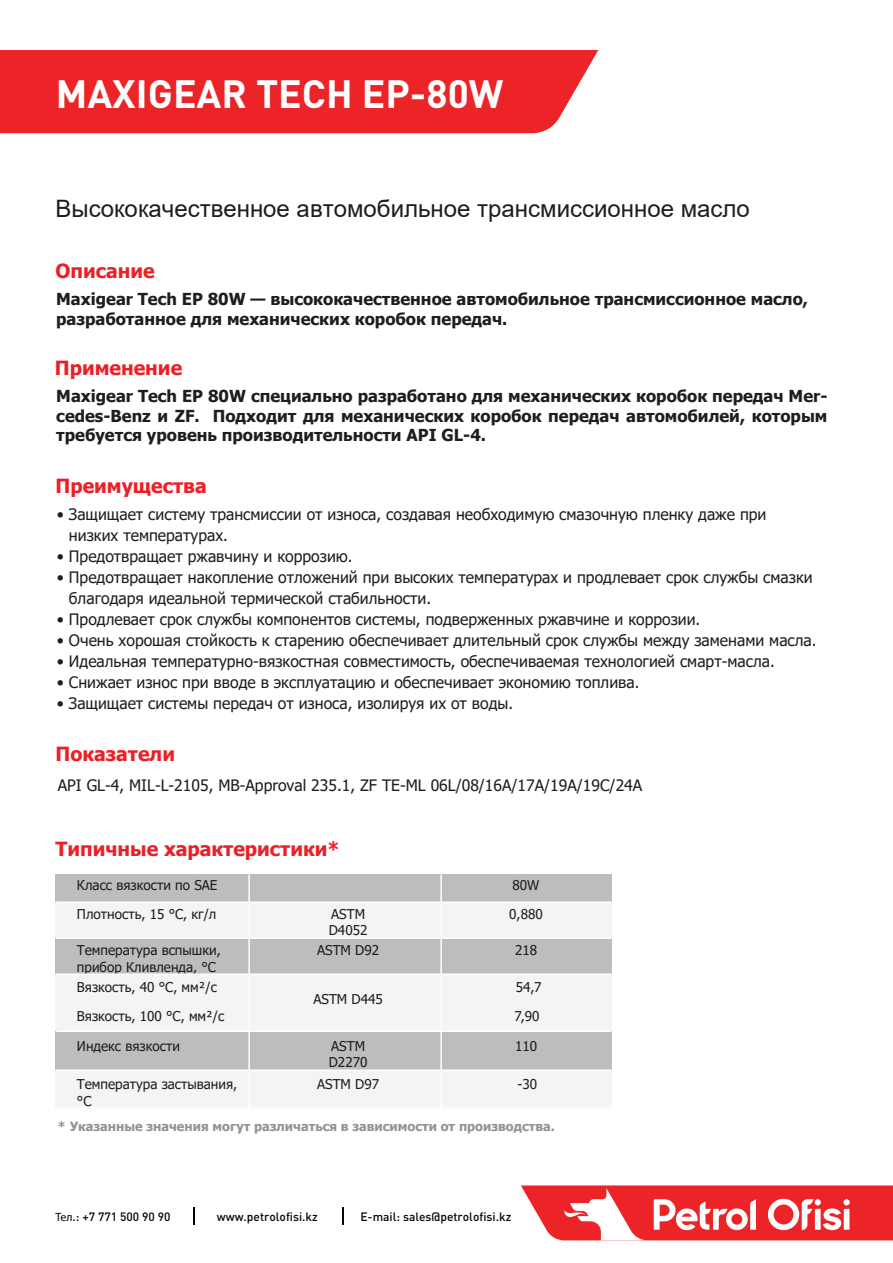
<style>
.page{position:relative;width:893px;height:1263px;background:#fff}
.page>*{position:absolute;margin:0;border:0;box-sizing:border-box;transform-origin:0 0}
.t1{font:39px "DINT Bold";color:#fff}
.t2{font:24px "Arial";color:#1f1d1e}
.t3{font:700 19.5px "Tahoma";color:#ed1f26}
.t4{font:700 16.5px/19.8px "Tahoma";color:#211d1e}
.t5{font:15.75px/21px "Tahoma";color:#211d1e}
.t6{font:13.5px/16.4px "Tahoma";color:#211d1e}
.t7{font:700 12.75px "Tahoma";color:#939292}
.t8{font:12px "DINT Medium";color:#040503}
.s1{font-family:"Myriad Pro"}
</style>
<div class="page">
<div style="left:0;top:50px;width:598px;height:83px;background:#ec2428"></div>
<svg style="left:521px;top:1185px;width:372px;height:55px"></svg>
<svg style="left:342px;top:1207px;width:1px;height:17px"></svg>
<svg style="left:194px;top:1207px;width:1px;height:17px"></svg>
<div style="left:56px;top:874px;width:193px;height:28px;background:#bbbdbf"></div>
<div style="left:249px;top:874px;width:191px;height:28px;background:#bbbdbf"></div>
<div style="left:440px;top:874px;width:171px;height:28px;background:#bbbdbf"></div>
<div style="left:56px;top:902px;width:193px;height:36px;background:#f3f4f5"></div>
<div style="left:249px;top:902px;width:191px;height:36px;background:#f3f4f5"></div>
<div style="left:440px;top:902px;width:171px;height:36px;background:#f3f4f5"></div>
<div style="left:56px;top:938px;width:193px;height:36px;background:#bbbdbf"></div>
<div style="left:249px;top:938px;width:191px;height:36px;background:#bbbdbf"></div>
<div style="left:440px;top:938px;width:171px;height:36px;background:#bbbdbf"></div>
<div style="left:56px;top:974px;width:193px;height:57px;background:#f3f4f5"></div>
<div style="left:249px;top:974px;width:191px;height:57px;background:#f3f4f5"></div>
<div style="left:440px;top:974px;width:171px;height:57px;background:#f3f4f5"></div>
<div style="left:56px;top:1031px;width:193px;height:39px;background:#bbbdbf"></div>
<div style="left:249px;top:1031px;width:191px;height:39px;background:#bbbdbf"></div>
<div style="left:440px;top:1031px;width:171px;height:39px;background:#bbbdbf"></div>
<div style="left:56px;top:1070px;width:193px;height:38px;background:#f3f4f5"></div>
<div style="left:249px;top:1070px;width:191px;height:38px;background:#f3f4f5"></div>
<div style="left:440px;top:1070px;width:171px;height:38px;background:#f3f4f5"></div>
<hr style="left:248px;top:874px;width:2px;height:234px;background:#fff">
<hr style="left:440px;top:874px;width:2px;height:234px;background:#fff">
<hr style="left:56px;top:901px;width:555px;height:2px;background:#fff">
<hr style="left:56px;top:937px;width:555px;height:2px;background:#fff">
<hr style="left:56px;top:973px;width:555px;height:2px;background:#fff">
<hr style="left:56px;top:1030px;width:555px;height:2px;background:#fff">
<hr style="left:56px;top:1069px;width:555px;height:2px;background:#fff">
<hr style="left:56px;top:1107px;width:555px;height:1px;background:#fff">
<h1 class="t1" style="left:56px;top:68px;width:449px">MAXIGEAR TECH EP-80W</h1>
<h2 class="t2" style="left:56px;top:192px;width:696px">Высококачественное автомобильное трансмиссионное масло</h2>
<p class="t3" style="left:56px;top:257px;width:101px">Описание</p>
<p class="t4" style="left:56px;top:290px;width:753px">Maxigear Tech EP 80W — высококачественное автомобильное трансмиссионное масло, разработанное для механических коробок передач.</p>
<p class="t3" style="left:55px;top:355px;width:129px">Применение</p>
<p class="t4" style="left:56px;top:387px;width:773px;text-align:justify">Maxigear Tech EP 80W специально разработано для механических коробок передач Mer&shy;cedes-Benz и ZF. Подходит для механических коробок передач автомобилей, которым требуется уровень производительности API GL-4.</p>
<p class="t3" style="left:56px;top:472px;width:153px">Преимущества</p>
<p class="t5" style="left:69px;top:505px;width:699px;text-indent:-12px">• Защищает систему трансмиссии от износа, создавая необходимую смазочную пленку даже при низких температурах.</p>
<p class="t5" style="left:57px;top:547px;width:297px">• Предотвращает ржавчину и коррозию.</p>
<p class="t5" style="left:69px;top:568px;width:745px;text-indent:-12px">• Предотвращает накопление отложений при высоких температурах и продлевает срок службы смазки благодаря идеальной термической стабильности.</p>
<p class="t5" style="left:57px;top:610px;width:645px">• Продлевает срок службы компонентов системы, подверженных ржавчине и коррозии.</p>
<p class="t5" style="left:57px;top:631px;width:761px">• Очень хорошая стойкость к старению обеспечивает длительный срок службы между заменами масла.</p>
<p class="t5" style="left:57px;top:652px;width:719px">• Идеальная температурно-вязкостная совместимость, обеспечиваемая технологией смарт-масла.</p>
<p class="t5" style="left:57px;top:673px;width:584px">• Снижает износ при вводе в эксплуатацию и обеспечивает экономию топлива.</p>
<p class="t5" style="left:57px;top:694px;width:458px">• Защищает системы передач от износа, изолируя их от воды.</p>
<p class="t3" style="left:56px;top:741px;width:121px">Показатели</p>
<p class="t5" style="left:58px;top:776px;width:586px">API GL-4, MIL-L-2105, MB-Approval 235.1, ZF TE-ML 06L/08/16A/17A/19A/19C/24A</p>
<p class="t3" style="left:56px;top:835px;width:286px">Типичные характеристики*</p>
<p class="t6" style="left:77px;top:877px;width:142px">Класс вязкости по SAE</p>
<p class="t6" style="left:512px;top:877px;width:28px">80W</p>
<p class="t6" style="left:77px;top:907px;width:141px">Плотность, 15 °C, кг/л</p>
<p class="t6" style="left:329px;top:907px;width:40px">ASTM<br>D4052</p>
<p class="t6" style="left:509px;top:907px;width:35px">0,880</p>
<p class="t6" style="left:77px;top:943px;width:145px">Температура вспышки, прибор Кливленда, °C</p>
<p class="t6" style="left:317px;top:943px;width:64px">ASTM D92</p>
<p class="t6" style="left:515px;top:943px;width:24px">218</p>
<p class="t6" style="left:77px;top:973px;width:149px;line-height:29.2px">Вязкость, 40 °C, мм²/с<br>Вязкость, 100 °C, мм²/с</p>
<p class="t6" style="left:313px;top:992px;width:71px">ASTM D445</p>
<p class="t6" style="left:514px;top:973px;width:29px;line-height:29.2px">54,7<br>7,90</p>
<p class="t6" style="left:77px;top:1038px;width:105px">Индекс вязкости</p>
<p class="t6" style="left:329px;top:1038px;width:40px">ASTM<br>D2270</p>
<p class="t6" style="left:515px;top:1038px;width:24px">110</p>
<p class="t6" style="left:77px;top:1077px;width:162px">Температура застывания, °C</p>
<p class="t6" style="left:317px;top:1077px;width:64px">ASTM D97</p>
<p class="t6" style="left:517px;top:1077px;width:21px">-30</p>
<p class="t7" style="left:58px;top:1117px;width:498px">* Указанные значения могут различаться в зависимости от производства.</p>
<p class="t8" style="left:56px;top:1208px;width:117px"><span class="s1">Тел</span>.: +7 771 500 90 90</p>
<p class="t8" style="left:217px;top:1208px;width:102px">www.petrolofisi.kz</p>
<p class="t8" style="left:360px;top:1208px;width:152px">E-mail: sales@petrolofisi.kz</p>
</div>
